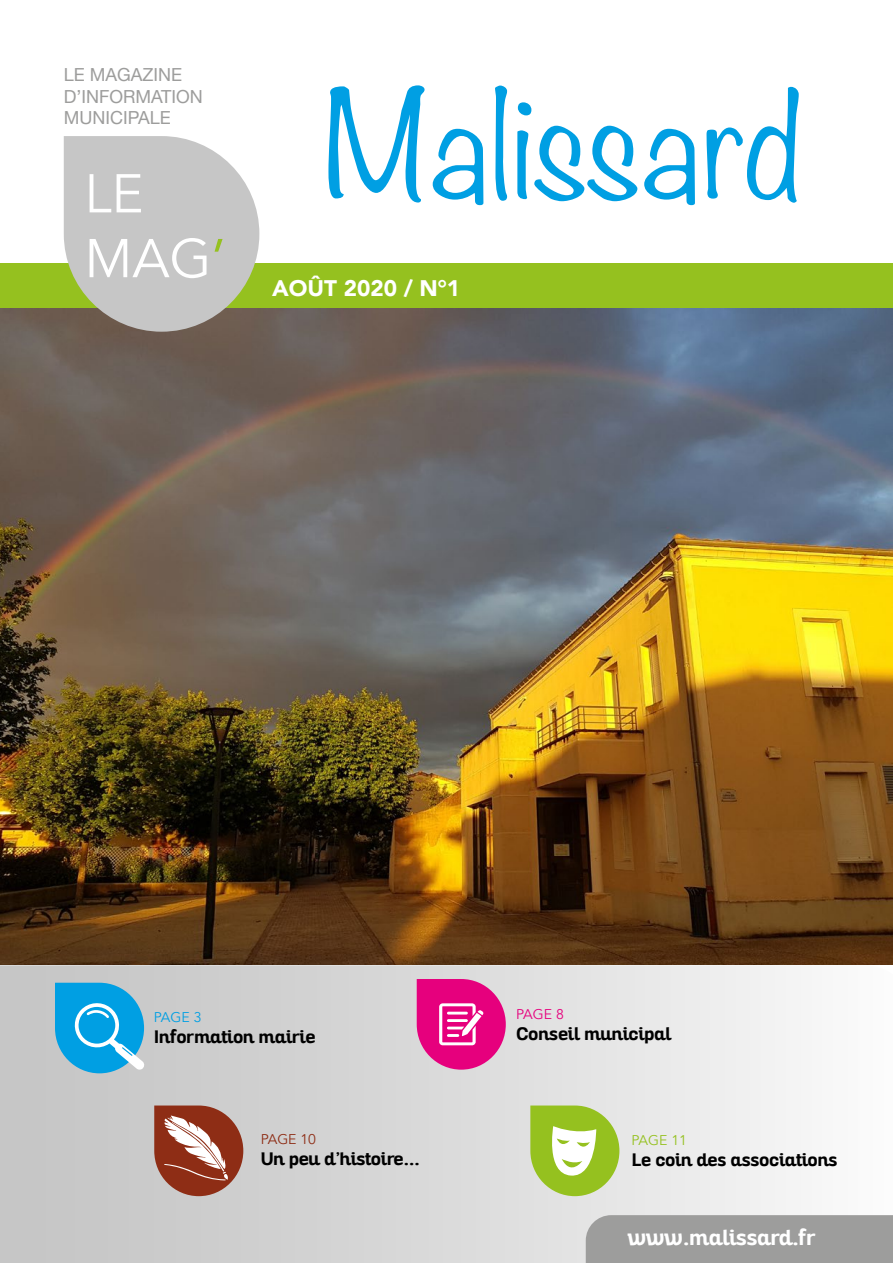
<style>
.page{position:relative;width:893px;height:1263px;background:#fff}
.page>*{position:absolute;margin:0;border:0;box-sizing:border-box;transform-origin:0 0}
.t1{font:300 130.5px "Noteworthy";letter-spacing:-.005em;color:#009fe3}
.t2{font:54px/64.8px "Avenir";color:#fff}
.t3{font:900 22.5px "Avenir";color:#fff}
.t4{font:700 21px "Altair";color:#fff}
.t5{font:18px/21.6px "Helvetica Neue";color:#9d9d9c}
.t6{font:700 17.55px "Altair";color:#000}
.t7{font:14.1px "Avenir";color:#8e2d15}
.t8{font:14.1px "Avenir";color:#95c11f}
.t9{font:14.1px "Avenir";color:#009fe3}
.t10{font:14.1px "Avenir";color:#e6007d}
.s1{color:#95c11f}
</style>
<div class="page">
<svg style="left:0;top:965px;width:801px;height:298px;background:#d9d9d9"></svg>
<div style="left:0;top:264px;width:893px;height:44px;background:#95c11f"></div>
<div style="left:586px;top:1215px;width:307px;height:48px;background:#9d9d9c"></div>
<img style="left:0;top:308px;width:893px;height:657px">
<svg style="left:64px;top:136px;width:195px;height:196px;background:#c1c1ba"></svg>
<svg style="left:417px;top:979px;width:89px;height:91px;background:#e63b98"></svg>
<svg style="left:55px;top:983px;width:90px;height:90px;background:#38afe2"></svg>
<svg style="left:530px;top:1105px;width:89px;height:91px"></svg>
<svg style="left:154px;top:1105px;width:89px;height:91px;background:#aa6959"></svg>
<p class="t5" style="left:64px;top:65px;width:141px">LE MAGAZINE<br>D’INFORMATION<br>MUNICIPALE</p>
<h2 class="t2" style="left:84px;top:162px;width:143px">LE<br>MAG<span class="s1">’</span></h2>
<h1 class="t1" style="left:323px;top:32px;width:482px">Malissard</h1>
<p class="t3" style="left:272px;top:269px;width:190px">AOÛT 2020 / N°1</p>
<p class="t9" style="left:154px;top:1009px;width:49px">PAGE 3</p>
<p class="t6" style="left:154px;top:1026px;width:163px">Information mairie</p>
<p class="t7" style="left:261px;top:1131px;width:57px">PAGE 10</p>
<p class="t6" style="left:261px;top:1148px;width:161px">Un peu d’histoire...</p>
<p class="t10" style="left:516px;top:1005px;width:49px">PAGE 8</p>
<p class="t6" style="left:516px;top:1022px;width:157px">Conseil municipal</p>
<p class="t8" style="left:631px;top:1132px;width:57px">PAGE 11</p>
<p class="t6" style="left:631px;top:1148px;width:208px">Le coin des associations</p>
<p class="t4" style="left:628px;top:1224px;width:189px">www.malissard.fr</p>
</div>
